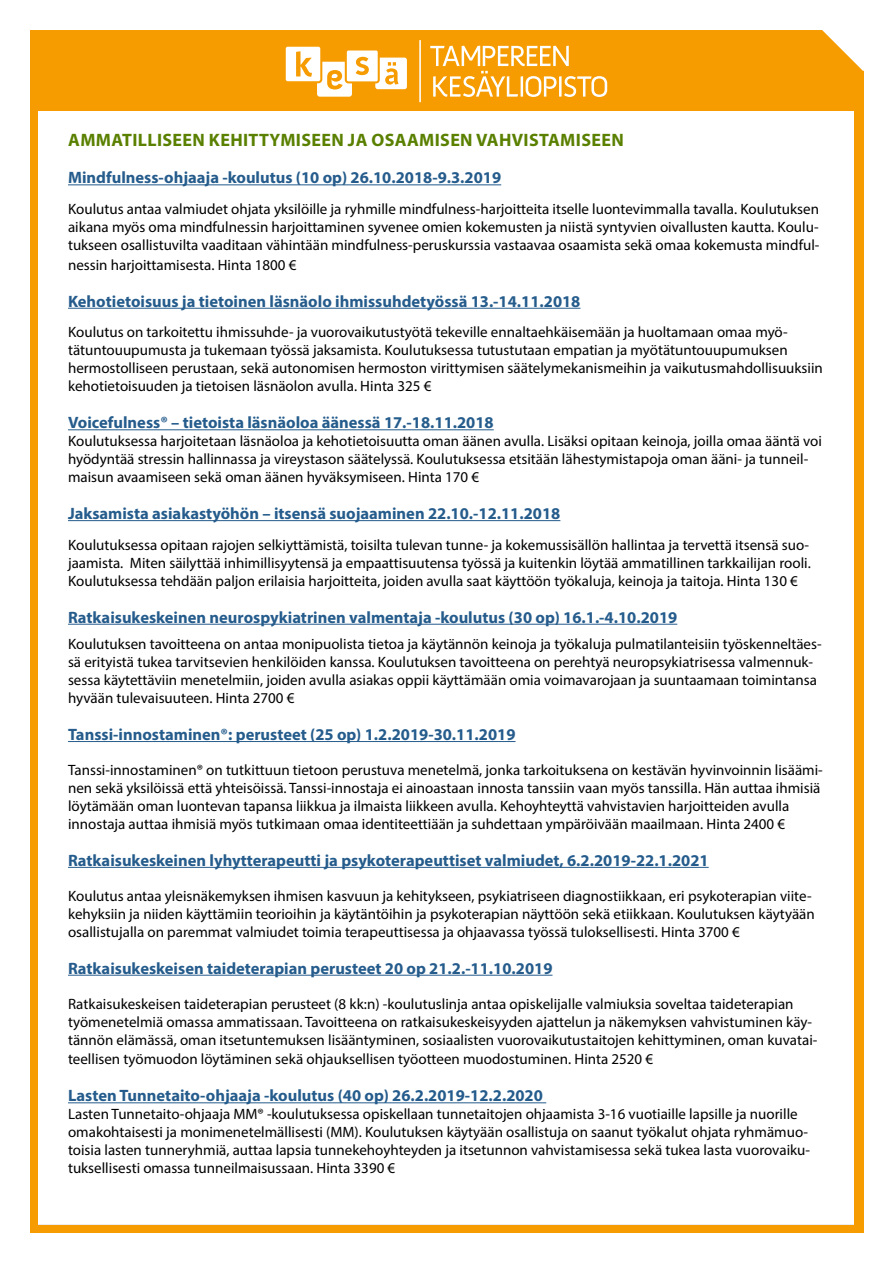
<style>
.page{position:relative;width:893px;height:1263px;background:#fff}
.page>*{position:absolute;margin:0;border:0;box-sizing:border-box;transform-origin:0 0}
.t1{font:700 18px "Myriad Pro";letter-spacing:.02em;color:#5a8000}
.t2{font:700 16.5px "Myriad Pro";color:#255c8c}
.t3{font:15px/18px "Myriad Pro";color:#000}
</style>
<div class="page">
<div style="left:30px;top:31px;width:833px;height:1202px;background:#f69c00"></div>
<svg style="left:821px;top:30px;width:43px;height:42px"></svg>
<svg style="left:286px;top:47px;width:121px;height:50px"></svg>
<svg style="left:430px;top:46px;width:177px;height:51px"></svg>
<hr style="left:419px;top:41px;width:2px;height:61px;background:#fff">
<div style="left:38px;top:112px;width:816px;height:1112px;background:#fff"></div>
<hr style="left:68px;top:184px;width:433px;height:1px;background:#255c8c">
<hr style="left:68px;top:308px;width:512px;height:1px;background:#255c8c">
<hr style="left:68px;top:429px;width:426px;height:1px;background:#255c8c">
<hr style="left:68px;top:520px;width:492px;height:1px;background:#255c8c">
<hr style="left:68px;top:624px;width:609px;height:1px;background:#255c8c">
<hr style="left:68px;top:741px;width:447px;height:1px;background:#255c8c">
<hr style="left:68px;top:867px;width:641px;height:1px;background:#255c8c">
<hr style="left:68px;top:975px;width:484px;height:1px;background:#255c8c">
<hr style="left:68px;top:1102px;width:478px;height:1px;background:#255c8c">
<p class="t1" style="left:68px;top:129px;width:557px">AMMATILLISEEN KEHITTYMISEEN JA OSAAMISEN VAHVISTAMISEEN</p>
<p class="t2" style="left:68px;top:167px;width:435px">Mindfulness-ohjaaja -koulutus (10 op) 26.10.2018-9.3.2019</p>
<p class="t3" style="left:68px;top:200px;width:753px;text-align:justify">Koulutus antaa valmiudet ohjata yksilöille ja ryhmille mindfulness-harjoitteita itselle luontevimmalla tavalla. Koulutuksen aikana myös oma mindfulnessin harjoittaminen syvenee omien kokemusten ja niistä syntyvien oivallusten kautta. Koulu&shy;tukseen osallistuvilta vaaditaan vähintään mindfulness-peruskurssia vastaavaa osaamista sekä omaa kokemusta mindful-</p>
<p class="t3" style="left:68px;top:255px;width:230px">nessin harjoittamisesta. Hinta 1800 €</p>
<p class="t2" style="left:68px;top:290px;width:514px">Kehotietoisuus ja tietoinen läsnäolo ihmissuhdetyössä 13.-14.11.2018</p>
<p class="t3" style="left:68px;top:323px;width:756px">Koulutus on tarkoitettu ihmissuhde- ja vuorovaikutustyötä tekeville ennaltaehkäisemään ja huoltamaan omaa myö&shy;tätuntouupumusta ja tukemaan työssä jaksamista. Koulutuksessa tutustutaan empatian ja myötätuntouupumuksen hermostolliseen perustaan, sekä autonomisen hermoston virittymisen säätelymekanismeihin ja vaikutusmahdollisuuksiin kehotietoisuuden ja tietoisen läsnäolon avulla. Hinta 325 €</p>
<p class="t2" style="left:68px;top:412px;width:427px">Voicefulness® – tietoista läsnäoloa äänessä 17.-18.11.2018</p>
<p class="t3" style="left:68px;top:432px;width:755px">Koulutuksessa harjoitetaan läsnäoloa ja kehotietoisuutta oman äänen avulla. Lisäksi opitaan keinoja, joilla omaa ääntä voi hyödyntää stressin hallinnassa ja vireystason säätelyssä. Koulutuksessa etsitään lähestymistapoja oman ääni- ja tunneil&shy;maisun avaamiseen sekä oman äänen hyväksymiseen. Hinta 170 €</p>
<p class="t2" style="left:68px;top:503px;width:494px">Jaksamista asiakastyöhön – itsensä suojaaminen 22.10.-12.11.2018</p>
<p class="t3" style="left:68px;top:535px;width:744px;text-align:justify">Koulutuksessa opitaan rajojen selkiyttämistä, toisilta tulevan tunne- ja kokemussisällön hallintaa ja tervettä itsensä suo&shy;jaamista. Miten säilyttää inhimillisyytensä ja empaattisuutensa työssä ja kuitenkin löytää ammatillinen tarkkailijan rooli.<br>Koulutuksessa tehdään paljon erilaisia harjoitteita, joiden avulla saat käyttöön työkaluja, keinoja ja taitoja. Hinta 130 €</p>
<p class="t2" style="left:68px;top:606px;width:611px">Ratkaisukeskeinen neurospykiatrinen valmentaja -koulutus (30 op) 16.1.-4.10.2019</p>
<p class="t3" style="left:68px;top:635px;width:755px">Koulutuksen tavoitteena on antaa monipuolista tietoa ja käytännön keinoja ja työkaluja pulmatilanteisiin työskenneltäes&shy;sä erityistä tukea tarvitsevien henkilöiden kanssa. Koulutuksen tavoitteena on perehtyä neuropsykiatrisessa valmennuk&shy;sessa käytettäviin menetelmiin, joiden avulla asiakas oppii käyttämään omia voimavarojaan ja suuntaamaan toimintansa hyvään tulevaisuuteen. Hinta 2700 €</p>
<p class="t2" style="left:68px;top:723px;width:449px">Tanssi-innostaminen®: perusteet (25 op) 1.2.2019-30.11.2019</p>
<p class="t3" style="left:68px;top:761px;width:756px">Tanssi-innostaminen® on tutkittuun tietoon perustuva menetelmä, jonka tarkoituksena on kestävän hyvinvoinnin lisäämi&shy;nen sekä yksilöissä että yhteisöissä. Tanssi-innostaja ei ainoastaan innosta tanssiin vaan myös tanssilla. Hän auttaa ihmisiä löytämään oman luontevan tapansa liikkua ja ilmaista liikkeen avulla. Kehoyhteyttä vahvistavien harjoitteiden avulla innostaja auttaa ihmisiä myös tutkimaan omaa identiteettiään ja suhdettaan ympäröivään maailmaan. Hinta 2400 €</p>
<p class="t2" style="left:68px;top:849px;width:642px">Ratkaisukeskeinen lyhytterapeutti ja psykoterapeuttiset valmiudet, 6.2.2019-22.1.2021</p>
<p class="t3" style="left:68px;top:886px;width:748px">Koulutus antaa yleisnäkemyksen ihmisen kasvuun ja kehitykseen, psykiatriseen diagnostiikkaan, eri psykoterapian viite&shy;kehyksiin ja niiden käyttämiin teorioihin ja käytäntöihin ja psykoterapian näyttöön sekä etiikkaan. Koulutuksen käytyään osallistujalla on paremmat valmiudet toimia terapeuttisessa ja ohjaavassa työssä tuloksellisesti. Hinta 3700 €</p>
<p class="t2" style="left:68px;top:957px;width:486px">Ratkaisukeskeisen taideterapian perusteet 20 op 21.2.-11.10.2019</p>
<p class="t3" style="left:68px;top:994px;width:751px">Ratkaisukeskeisen taideterapian perusteet (8 kk:n) -koulutuslinja antaa opiskelijalle valmiuksia soveltaa taideterapian työmenetelmiä omassa ammatissaan. Tavoitteena on ratkaisukeskeisyyden ajattelun ja näkemyksen vahvistuminen käy&shy;tännön elämässä, oman itsetuntemuksen lisääntyminen, sosiaalisten vuorovaikutustaitojen kehittyminen, oman kuvatai-</p>
<p class="t3" style="left:68px;top:1050px;width:587px">teellisen työmuodon löytäminen sekä ohjauksellisen työotteen muodostuminen. Hinta 2520 €</p>
<p class="t2" style="left:68px;top:1085px;width:476px">Lasten Tunnetaito-ohjaaja -koulutus (40 op) 26.2.2019-12.2.2020</p>
<p class="t3" style="left:68px;top:1105px;width:744px">Lasten Tunnetaito-ohjaaja MM® -koulutuksessa opiskellaan tunnetaitojen ohjaamista 3-16 vuotiaille lapsille ja nuorille omakohtaisesti ja monimenetelmällisesti (MM). Koulutuksen käytyään osallistuja on saanut työkalut ohjata ryhmämuo&shy;toisia lasten tunneryhmiä, auttaa lapsia tunnekehoyhteyden ja itsetunnon vahvistamisessa sekä tukea lasta vuorovaiku&shy;tuksellisesti omassa tunneilmaisussaan. Hinta 3390 €</p>
</div>
